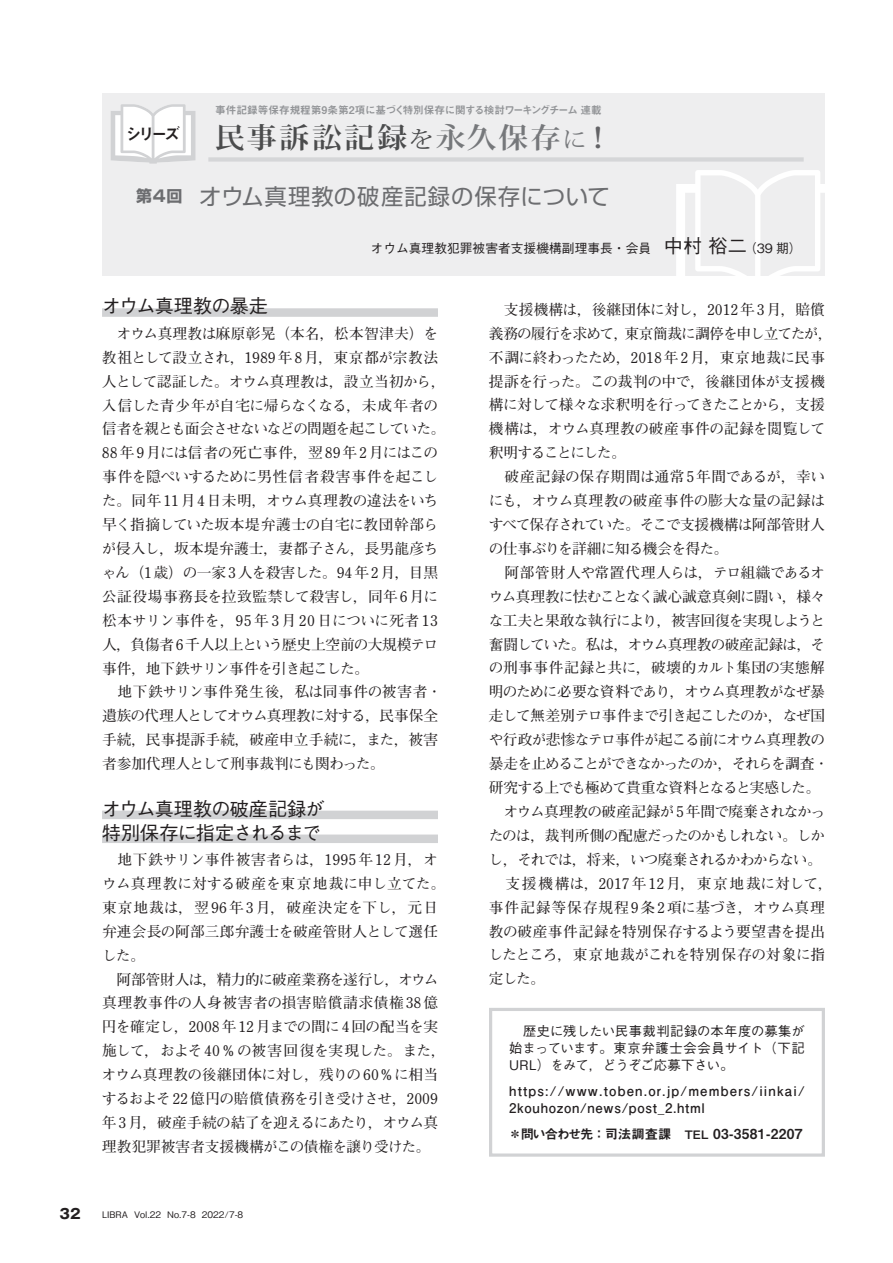
<style>
.page{position:relative;width:893px;height:1263px;background:#fff}
.page>*{position:absolute;margin:0;border:0;box-sizing:border-box;transform-origin:0 0}
.t1{font:700 28.35px "Koz Min Pro";letter-spacing:.09em;color:#4b4c4d;scale:1.05 1}
.t2{font:22.35px "Shin Go Pro";letter-spacing:.035em;color:#6c6d70}
.t3{font:500 19.2px/23.9px "Gothic BBB Pro";letter-spacing:-.04em;color:#231f20}
.t4{font:15.9px "Midashi Go Pro MB31";color:#231f20}
.t5{font:700 14.7px/23.9px "Futo Min A101 Pro";letter-spacing:-.025em;color:#231f20}
.t6{font:700 14.7px/23.9px "Futo Min A101 Pro";letter-spacing:-.005em;color:#231f20}
.t7{font:700 13.8px "Gothic MB101 Pro";color:#231f20}
.t8{font:700 13.35px/17px "Futo Go B101 Pro";letter-spacing:.085em;color:#231f20}
.t9{font:500 13.35px/17px "Gothic BBB Pro";letter-spacing:-.005em;color:#231f20;text-align:justify}
.t10{font:13.35px "Midashi Go Pro MB31";letter-spacing:-.085em;color:#231f20}
.t11{font:500 12.75px "Gothic BBB Pro";color:#231f20}
.t12{font:10.65px "Midashi Go Pro MB31";color:#939598}
.t13{font:500 9px "Gothic BBB Pro";color:#231f20}
.s1{font-weight:400;font-size:23.25px}
.s2{color:#76787b}
.s3{font-weight:400;font-size:23.25px;color:#76787b}
.s4{color:#636366}
.s5{font-weight:700;font-size:15.9px}
.s6{font-size:19.2px}
.s7{font-size:11.7px}
.s8{font-size:13.8px}
</style>
<div class="page">
<div style="left:102px;top:308px;width:336px;height:9px;background:#d1d2d4"></div>
<div style="left:102px;top:811px;width:336px;height:8px;background:#d1d2d4"></div>
<div style="left:102px;top:834px;width:336px;height:9px;background:#d1d2d4"></div>
<div style="left:102px;top:94px;width:723px;height:182px;background:#eeeeef"></div>
<svg style="left:676px;top:170px;width:149px;height:106px"></svg>
<svg style="left:111px;top:104px;width:85px;height:60px"></svg>
<div style="left:208px;top:157px;width:596px;height:5px;background:#d5d6d8"></div>
<div style="left:489px;top:1008px;width:336px;height:149px;border:3px solid #d1d2d4"></div>
<p class="t4" style="left:126px;top:121px;width:56px">シリーズ</p>
<p class="t12" style="left:215px;top:101px;width:388px">事件記録等保存規程第9条第2項に基づく特別保存に関する検討ワーキングチーム連載</p>
<h1 class="t1" style="left:215px;top:117px;width:381px">民事訴訟記録<span class="s1">を</span><span class="s2">永久保存</span><span class="s3">に</span><span class="s4">！</span></h1>
<h2 class="t2" style="left:136px;top:178px;width:475px"><span class="s5">第4回</span> オウム真理教の破産記録の保存について</h2>
<p class="t11" style="left:371px;top:238px;width:432px">オウム真理教犯罪被害者支援機構副理事長・会員　<span class="s6">中村 裕二</span>（39 期）</p>
<h3 class="t3" style="left:102px;top:292px;width:168px">オウム真理教の暴走</h3>
<p class="t5" style="left:102px;top:319px;width:345px">　オウム真理教は麻原彰晃（本名，松本智津夫）を教祖として設立され，1989年8月，東京都が宗教法人として認証した。オウム真理教は，設立当初から，入信した青少年が自宅に帰らなくなる，未成年者の信者を親とも面会させないなどの問題を起こしていた。<br>88年9月には信者の死亡事件，翌89年2月にはこの事件を隠ぺいするために男性信者殺害事件を起こした。同年11月4日未明，オウム真理教の違法をいち早く指摘していた坂本堤弁護士の自宅に教団幹部らが侵入し，坂本堤弁護士，妻都子さん，長男龍彦ちゃん（1歳）の一家3人を殺害した。94年2月，目黒公証役場事務長を拉致監禁して殺害し，同年6月に松本サリン事件を，95年3月20日についに死者13人，負傷者6千人以上という歴史上空前の大規模テロ事件，地下鉄サリン事件を引き起こした。<br>　地下鉄サリン事件発生後，私は同事件の被害者・遺族の代理人としてオウム真理教に対する，民事保全手続，民事提訴手続，破産申立手続に，また，被害者参加代理人として刑事裁判にも関わった。</p>
<h3 class="t3" style="left:102px;top:794px;width:224px">オウム真理教の破産記録が特別保存に指定されるまで</h3>
<p class="t6" style="left:102px;top:846px;width:345px">　地下鉄サリン事件被害者らは，1995年12月，オウム真理教に対する破産を東京地裁に申し立てた。東京地裁は，翌96年3月，破産決定を下し，元日弁連会長の阿部三郎弁護士を破産管財人として選任した。<br>　阿部管財人は，精力的に破産業務を遂行し，オウム真理教事件の人身被害者の損害賠償請求債権38億円を確定し，2008 年12月までの間に4回の配当を実施して，およそ40％の被害回復を実現した。また，オウム真理教の後継団体に対し，残りの60％に相当するおよそ22 億円の賠償債務を引き受けさせ，2009年3 月，破産手続の結了を迎えるにあたり，オウム真理教犯罪被害者支援機構がこの債権を譲り受けた。</p>
<p class="t7" style="left:60px;top:1202px;width:22px">32</p>
<p class="t13" style="left:102px;top:1207px;width:143px">LIBRA Vol.22 No.7-8 2022/7-8</p>
<p class="t5" style="left:489px;top:295px;width:346px">　支援機構は，後継団体に対し，2012年3月，賠償義務の履行を求めて，東京簡裁に調停を申し立てたが，不調に終わったため，2018年2月，東京地裁に民事提訴を行った。この裁判の中で，後継団体が支援機構に対して様々な求釈明を行ってきたことから，支援機構は，オウム真理教の破産事件の記録を閲覧して釈明することにした。<br>　破産記録の保存期間は通常5年間であるが，幸いにも，オウム真理教の破産事件の膨大な量の記録はすべて保存されていた。そこで支援機構は阿部管財人の仕事ぶりを詳細に知る機会を得た。<br>　阿部管財人や常置代理人らは，テロ組織であるオウム真理教に怯むことなく誠心誠意真剣に闘い，様々な工夫と果敢な執行により，被害回復を実現しようと奮闘していた。私は，オウム真理教の破産記録は，その刑事事件記録と共に，破壊的カルト集団の実態解明のために必要な資料であり，オウム真理教がなぜ暴走して無差別テロ事件まで引き起こしたのか，なぜ国や行政が悲惨なテロ事件が起こる前にオウム真理教の暴走を止めることができなかったのか，それらを調査・研究する上でも極めて貴重な資料となると実感した。　オウム真理教の破産記録が 5 年間で廃棄されなかったのは，裁判所側の配慮だったのかもしれない。しかし，それでは，将来，いつ廃棄されるかわからない。　支援機構は，2017年12月，東京地裁に対して，事件記録等保存規程9条2項に基づき，オウム真理教の破産事件記録を特別保存するよう要望書を提出したところ，東京地裁がこれを特別保存の対象に指定した。</p>
<p class="t9" style="left:509px;top:1021px;width:297px">　歴史に残したい民事裁判記録の本年度の募集が始まっています。東京弁護士会会員サイト（下記URL）をみて，どうぞご応募下さい。</p>
<p class="t8" style="left:509px;top:1080px;width:297px">https://www.toben.or.jp/members/iinkai/<br>2kouhozon/news/post_2.html</p>
<p class="t10" style="left:509px;top:1123px;width:295px">＊問い合わせ先：司法調査課　<span class="s7">TEL</span> <span class="s8">03-3581-2207</span></p>
</div>
